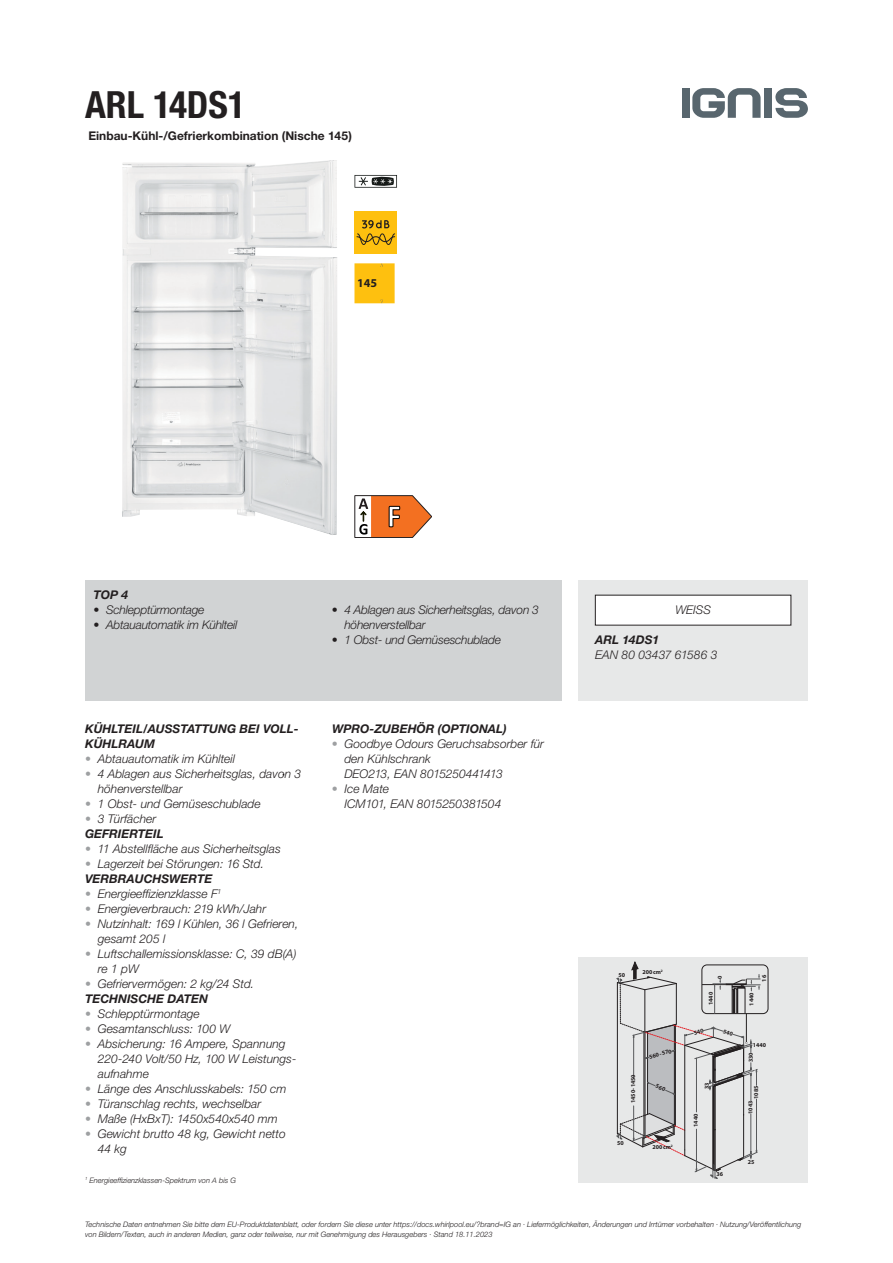
<style>
.page{position:relative;width:893px;height:1263px;background:#fff}
.page>*{position:absolute;margin:0;border:0;box-sizing:border-box;transform-origin:0 0}
.t1{font:700 condensed 37.5px "Helvetica Neue LT Std";color:#231f20}
.t2{font:italic 300 12px/15px "Helvetica Neue LT Std";color:#231f20}
.t3{font:italic 300 12px/15px "Helvetica Neue LT Std";letter-spacing:-.02em;color:#231f20}
.t4{font:italic 700 12px/15px "Helvetica Neue LT Std";color:#231f20}
.t5{font:700 12px "Helvetica Neue LT Std";color:#231f20}
.t6{font:700 12px "Myriad Pro";color:#231f20}
.t7{font:italic 300 7.5px/9.8px "Helvetica Neue LT Std";color:#231f20}
.t8{font:700 6px "Myriad Pro";color:#231f20}
.s1{color:#9ea0a2}
.s2{font-weight:300;color:#9ea0a2}
.s3{font-weight:300}
.s4{font-weight:700}
</style>
<div class="page">
<div style="left:681px;top:88px;width:8px;height:30px;background:#58666e"></div>
<div style="left:764px;top:88px;width:8px;height:30px;background:#58666e"></div>
<svg style="left:692px;top:88px;width:69px;height:30px"></svg>
<svg style="left:775px;top:88px;width:33px;height:30px"></svg>
<img style="left:122px;top:160px;width:215px;height:375px">
<svg style="left:354px;top:175px;width:43px;height:13px"></svg>
<div style="left:354px;top:211px;width:43px;height:43px;background:#fec00f"></div>
<svg style="left:356px;top:234px;width:40px;height:11px"></svg>
<svg style="left:362px;top:220px;width:27px;height:8px"></svg>
<svg style="left:354px;top:263px;width:41px;height:40px;background:#fdc116"></svg>
<svg style="left:354px;top:495px;width:78px;height:43px"></svg>
<div style="left:85px;top:580px;width:476px;height:120px;background:#d1d3d4"></div>
<div style="left:578px;top:580px;width:230px;height:120px;background:#e7e8e8"></div>
<div style="left:595px;top:595px;width:196px;height:30px;background:#fff"></div>
<div style="left:578px;top:958px;width:230px;height:225px;background:#e7e8e8"></div>
<div style="left:702px;top:965px;width:66px;height:49px;border:1px solid #231f20;border-radius:5px"></div>
<svg style="left:616px;top:962px;width:144px;height:217px"></svg>
<h1 class="t1" style="left:85px;top:82px;width:162px">ARL 14DS1</h1>
<p class="t5" style="left:88px;top:129px;width:265px">Einbau-Kühl-/Gefrierkombination (Nische 145)</p>
<p class="t6" style="left:357px;top:275px;width:21px">145</p>
<p class="t4" style="left:94px;top:587px;width:36px">TOP 4</p>
<p class="t3" style="left:94px;top:602px;width:112px">• Schlepptürmontage</p>
<p class="t3" style="left:94px;top:617px;width:145px">• Abtauautomatik im Kühlteil</p>
<p class="t3" style="left:344px;top:602px;width:196px;text-indent:-13px">• 4 Ablagen aus Sicherheitsglas, davon 3 höhenverstellbar</p>
<p class="t3" style="left:332px;top:632px;width:171px">• 1 Obst- und Gemüseschublade</p>
<p class="t2" style="left:675px;top:602px;width:37px">WEISS</p>
<p class="t4" style="left:595px;top:632px;width:65px">ARL 14DS1</p>
<p class="t2" style="left:595px;top:647px;width:124px">EAN 80 03437 61586 3</p>
<p class="t4" style="left:85px;top:721px;width:215px">KÜHLTEIL/AUSSTATTUNG BEI VOLL-<br>KÜHLRAUM</p>
<p class="t2" style="left:85px;top:751px;width:151px"><span class="s1">•</span> Abtauautomatik im Kühlteil</p>
<p class="t2" style="left:98px;top:766px;width:205px;text-indent:-13px"><span class="s1">•</span> 4 Ablagen aus Sicherheitsglas, davon 3 höhenverstellbar</p>
<p class="t2" style="left:85px;top:796px;width:177px"><span class="s1">•</span> 1 Obst- und Gemüseschublade</p>
<p class="t4" style="left:85px;top:811px;width:80px"><span class="s2">•</span> <span class="s3">3 Türfächer<br></span>GEFRIERTEIL</p>
<p class="t2" style="left:85px;top:841px;width:197px"><span class="s1">•</span> 11 Abstellfläche aus Sicherheitsglas</p>
<p class="t2" style="left:85px;top:856px;width:181px"><span class="s1">•</span> Lagerzeit bei Störungen: 16 Std.<br><span class="s4">VERBRAUCHSWERTE</span></p>
<p class="t2" style="left:85px;top:886px;width:138px"><span class="s1">•</span> Energieeffizienzklasse F<sup>1</sup></p>
<p class="t2" style="left:85px;top:901px;width:183px"><span class="s1">•</span> Energieverbrauch: 219 kWh/Jahr</p>
<p class="t2" style="left:98px;top:916px;width:202px;text-indent:-13px"><span class="s1">•</span> Nutzinhalt: 169 l Kühlen, 36 l Gefrieren, gesamt 205 l</p>
<p class="t2" style="left:98px;top:946px;width:200px;text-indent:-13px"><span class="s1">•</span> Luftschallemissionsklasse: C, 39 dB(A) re 1 pW</p>
<p class="t2" style="left:85px;top:976px;width:171px"><span class="s1">•</span> Gefriervermögen: 2 kg/24 Std.<br><span class="s4">TECHNISCHE DATEN</span></p>
<p class="t2" style="left:85px;top:1006px;width:116px"><span class="s1">•</span> Schlepptürmontage</p>
<p class="t2" style="left:85px;top:1021px;width:147px"><span class="s1">•</span> Gesamtanschluss: 100 W</p>
<p class="t2" style="left:98px;top:1036px;width:200px;text-indent:-13px"><span class="s1">•</span> Absicherung: 16 Ampere, Spannung<br>220-240 Volt/50 Hz, 100 W Leistungs&shy;aufnahme</p>
<p class="t2" style="left:85px;top:1081px;width:203px"><span class="s1">•</span> Länge des Anschlusskabels: 150 cm</p>
<p class="t2" style="left:85px;top:1096px;width:178px"><span class="s1">•</span> Türanschlag rechts, wechselbar</p>
<p class="t2" style="left:85px;top:1111px;width:194px"><span class="s1">•</span> Maße (HxBxT): 1450x540x540 mm</p>
<p class="t2" style="left:98px;top:1126px;width:189px;text-indent:-13px"><span class="s1">•</span> Gewicht brutto 48 kg, Gewicht netto<br>44 kg</p>
<p class="t4" style="left:332px;top:721px;width:176px">WPRO-ZUBEHÖR (OPTIONAL)</p>
<p class="t2" style="left:344px;top:736px;width:201px;text-indent:-13px"><span class="s1">•</span> Goodbye Odours Geruchsabsorber für den Kühlschrank<br>DEO213, EAN 8015250441413</p>
<p class="t2" style="left:344px;top:781px;width:158px;text-indent:-13px"><span class="s1">•</span> Ice Mate<br>ICM101, EAN 8015250381504</p>
<p class="t8" style="left:618px;top:970px;width:8px">50</p>
<p class="t8" style="left:642px;top:968px;width:22px">200cm<sup>2</sup></p>
<p class="t8" style="left:648px;top:1053px;width:25px;rotate:-15deg">560-570</p>
<p class="t8" style="left:629px;top:1103px;width:31px;rotate:-90deg">1450-1450</p>
<p class="t8" style="left:617px;top:1138px;width:8px">50</p>
<p class="t8" style="left:652px;top:1143px;width:22px">200cm<sup>2</sup></p>
<p class="t8" style="left:716px;top:979px;width:5px;rotate:-90deg">0</p>
<p class="t8" style="left:707px;top:1005px;width:15px;rotate:-90deg">1440</p>
<p class="t8" style="left:748px;top:1005px;width:15px;rotate:-90deg">1440</p>
<p class="t8" style="left:760px;top:981px;width:8px;rotate:-90deg">16</p>
<p class="t8" style="left:703px;top:1089px;width:8px;rotate:-90deg">33</p>
<p class="t8" style="left:692px;top:1127px;width:15px;rotate:-90deg">1440</p>
<p class="t8" style="left:753px;top:1041px;width:15px">1440</p>
<p class="t8" style="left:747px;top:1062px;width:11px;rotate:-90deg">330</p>
<p class="t8" style="left:747px;top:1114px;width:15px;rotate:-90deg">1043</p>
<p class="t8" style="left:752px;top:1099px;width:15px;rotate:-90deg">1085</p>
<p class="t8" style="left:748px;top:1158px;width:8px">25</p>
<p class="t7" style="left:85px;top:1175px;width:152px"><sup>1</sup> Energieeffizienzklassen-Spektrum von A bis G</p>
<p class="t8" style="left:716px;top:1170px;width:8px">36</p>
<p class="t7" style="left:85px;top:1219px;width:718px">Technische Daten entnehmen Sie bitte dem EU-Produktdatenblatt, oder fordern Sie diese unter https://docs.whirlpool.eu/?brand=IG an · Liefermöglichkeiten, Änderungen und Irrtümer vorbehalten · Nutzung/Veröffentlichung von Bildern/Texten, auch in anderen Medien, ganz oder teilweise, nur mit Genehmigung des Herausgebers · Stand 18.11.2023</p>
</div>
